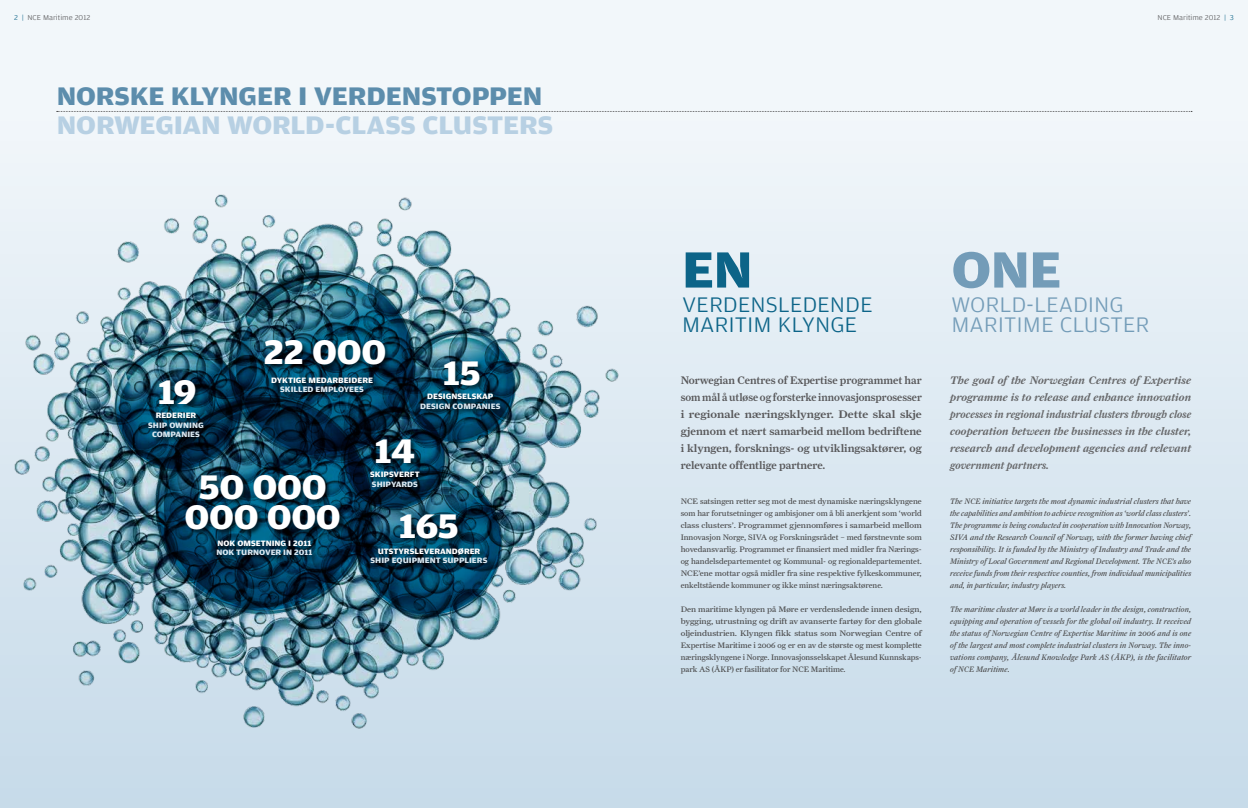
<style>
.page{position:relative;width:1248px;height:808px;background:#fff}
.page>*{position:absolute;margin:0;border:0;box-sizing:border-box;transform-origin:0 0}
.t1{font:700 54px "Amplitude Wide";color:#739cb8}
.t2{font:700 54px "Amplitude Wide";color:#0c6488}
.t3{font:700 36.2px/29.9px "Amplitude Wide";letter-spacing:-.01em;color:#fff;text-align:center}
.t4{font:700 27px "Amplitude Wide";letter-spacing:-.005em;color:#b7d0e3}
.t5{font:700 27px "Amplitude Wide";letter-spacing:-.005em;color:#5c8dac}
.t6{font:300 22.4px "Amplitude Wide";color:#739cb8}
.t7{font:300 22.4px/20.3px "Amplitude Wide";color:#0c6488}
.t8{font:italic 500 11px/17px "Farnham Display";color:#656668;text-align:justify;scale:1.1 1}
.t9{font:500 11px/17px "Farnham Display";color:#575759;text-align:justify}
.t10{font:700 8.3px/9.5px "Amplitude Wide";color:#dbe8f1;text-align:center}
.t11{font:700 8.3px "Amplitude Wide";color:#fff}
.t12{font:italic 8px/12px "Farnham Text";color:#49494a;text-align:justify}
.t13{font:8px/12px "Farnham Text";color:#49494a;text-align:justify}
.t14{font:8px/12px "Farnham Text";color:#49494a;text-align:justify;scale:1.07 1}
.t15{font:300 7.5px "Amplitude Wide";color:#575759}
.s1{color:#0c6488}
</style>
<div class="page">
<div style="left:0;top:0;width:1247px;height:808px;background:linear-gradient(to bottom,#f7fafc,#c7dbe9)"></div>
<svg style="left:650px;top:111px;width:541px;height:1px"></svg>
<img style="left:0;top:0;width:650px;height:808px">
<img style="left:188px;top:174px;width:268px;height:109px">
<img style="left:420px;top:502px;width:114px;height:190px">
<img style="left:86px;top:276px;width:185px;height:261px">
<img style="left:420px;top:502px;width:48px;height:45px">
<img style="left:378px;top:272px;width:162px;height:230px">
<img style="left:107px;top:283px;width:313px;height:442px">
<div style="left:185px;top:474px;width:161px;height:62px;background:#000;opacity:.6"></div>
<div style="left:216px;top:540px;width:103px;height:22px;background:#000;opacity:.6"></div>
<div style="left:158px;top:379px;width:44px;height:32px;background:#000;opacity:.6"></div>
<div style="left:148px;top:412px;width:62px;height:32px;background:#000;opacity:.6"></div>
<div style="left:264px;top:340px;width:127px;height:32px;background:#000;opacity:.6"></div>
<div style="left:271px;top:377px;width:108px;height:22px;background:#000;opacity:.6"></div>
<div style="left:443px;top:360px;width:43px;height:32px;background:#000;opacity:.6"></div>
<div style="left:420px;top:393px;width:86px;height:22px;background:#000;opacity:.6"></div>
<div style="left:375px;top:438px;width:46px;height:31px;background:#000;opacity:.6"></div>
<div style="left:370px;top:471px;width:56px;height:22px;background:#000;opacity:.6"></div>
<div style="left:399px;top:513px;width:65px;height:32px;background:#000;opacity:.6"></div>
<div style="left:370px;top:547px;width:123px;height:23px;background:#000;opacity:.6"></div>
<p class="t15" style="left:14px;top:13px;width:78px"><span class="s1">2 |</span> NCE MARITIME 2012</p>
<p class="t15" style="left:1157px;top:13px;width:78px">NCE MARITIME 2012 <span class="s1">| 3</span></p>
<h3 class="t5" style="left:57px;top:82px;width:483px">NORSKE KLYNGER I VERDENSTOPPEN</h3>
<h3 class="t4" style="left:57px;top:111px;width:215px">NORWEGIAN WORLD</h3>
<h3 class="t4" style="left:325px;top:111px;width:165px">-CLASS CLUSTERS</h3>
<h2 class="t3" style="left:264px;top:338px;width:124px">22 000</h2>
<p class="t11" style="left:271px;top:375px;width:103px">DYKTIGE MEDARBEIDERE</p>
<p class="t10" style="left:280px;top:385px;width:85px">SKILLED EMPLOYEES</p>
<h2 class="t3" style="left:442px;top:358px;width:40px">15</h2>
<p class="t11" style="left:427px;top:392px;width:6px">DESIG</p>
<p class="t11" style="left:451px;top:392px;width:12px">NSELSK</p>
<p class="t11" style="left:482px;top:392px;width:12px">AP</p>
<p class="t10" style="left:420px;top:401px;width:6px">DESIG</p>
<p class="t10" style="left:444px;top:401px;width:21px">N COMP</p>
<p class="t10" style="left:476px;top:401px;width:17px">ANIES</p>
<h2 class="t3" style="left:158px;top:378px;width:40px">19</h2>
<p class="t11" style="left:156px;top:411px;width:42px">REDERIER</p>
<p class="t10" style="left:148px;top:420px;width:57px">SHIP OWNING<br>COMPAN IES</p>
<h2 class="t3" style="left:374px;top:437px;width:43px">14</h2>
<p class="t11" style="left:370px;top:470px;width:51px">SKIPSVERFT</p>
<p class="t10" style="left:372px;top:479px;width:47px">SHIPYARDS</p>
<h2 class="t3" style="left:399px;top:511px;width:61px">165</h2>
<p class="t11" style="left:377px;top:546px;width:104px">UTSTYRSLEVERAN DØRER</p>
<p class="t10" style="left:370px;top:556px;width:118px">SHIP EQUIPMENT SUPPLIERS</p>
<h2 class="t3" style="left:184px;top:472px;width:158px">50 000<br>000 000</h2>
<p class="t11" style="left:217px;top:539px;width:95px">NOK OMSETNING I 2011</p>
<p class="t10" style="left:216px;top:548px;width:98px">NOK TURNOVER IN 2011</p>
<h1 class="t2" style="left:682px;top:240px;width:72px">EN</h1>
<h1 class="t1" style="left:951px;top:240px;width:111px">ONE</h1>
<h3 class="t7" style="left:682px;top:295px;width:192px">VERDENSLEDENDE<br>MARITIM KLYNGE</h3>
<h3 class="t6" style="left:951px;top:292px;width:48px">WORLD</h3>
<h3 class="t6" style="left:1026px;top:292px;width:22px">-LEADING</h3>
<h3 class="t6" style="left:951px;top:312px;width:14px">MARITIME</h3>
<h3 class="t6" style="left:1059px;top:312px;width:52px">CLUSTER</h3>
<p class="t9" style="left:680px;top:372px;width:242px">Norwegian Centres of Expertise programmet har som mål å utløse og forsterke innovasjonsprosesser i regionale næringsklynger. Dette skal skje gjennom et nært samarbeid mellom bedriftene i klyngen, forsknings- og utviklingsaktører, og relevante offentlige partnere.</p>
<p class="t13" style="left:680px;top:495px;width:242px">NCE satsingen retter seg mot de mest dynamiske næringsklyngene som har forutsetninger og ambisjoner om å bli anerkjent som ‘world class clusters’. Programmet gjennomføres i samarbeid mellom Innovasjon Norge, SIVA og Forskningsrådet – med førstnevnte som hovedansvarlig. Programmet er finansiert med midler fra Nærings&shy;og handelsdepartementet og Kommunal- og regionaldepartementet.<br>NCE’ene mottar også midler fra sine respektive fylkeskommuner, enkeltstående kommuner og ikke minst næringsaktørene.</p>
<p class="t14" style="left:680px;top:603px;width:227px">Den maritime klyngen på Møre er verdensledende innen design, bygging, utrustning og drift av avanserte fartøy for den globale oljeindustrien. Klyngen fikk status som Norwegian Centre of Expertise Maritime i 2006 og er en av de største og mest komplette næringsklyngene i Norge. Innovasjonsselskapet Ålesund Kunnskaps&shy;park AS (ÅKP) er fasilitator for NCE Maritime.</p>
<p class="t8" style="left:950px;top:372px;width:221px">The goal of the Norwegian Centres of Expertise programme is to release and enhance innovation processes in regional industrial clusters through close cooperation between the businesses in the cluster, research and development agencies and relevant government partners.</p>
<p class="t12" style="left:950px;top:495px;width:242px">The NCE initiative targets the most dynamic industrial clusters that have the capabilities and ambition to achieve recognition as ‘world class clusters’.<br>The programme is being conducted in cooperation with Innovation Norway, SIVA and the Research Council of Norway, with the former having chief responsibility. It is funded by the Ministry of Industry and Trade and the Ministry of Local Government and Regional Development. The NCE’s also receive funds from their respective counties, from individual municipalities and, in particular, industry players.</p>
<p class="t12" style="left:950px;top:603px;width:242px">The maritime cluster at Møre is a world leader in the design, construction, equipping and operation of vessels for the global oil industry. It received the status of Norwegian Centre of Expertise Maritime in 2006 and is one of the largest and most complete industrial clusters in Norway. The inno&shy;vations company, Ålesund Knowledge Park AS (ÅKP), is the facilitator of NCE Maritime.</p>
</div>
